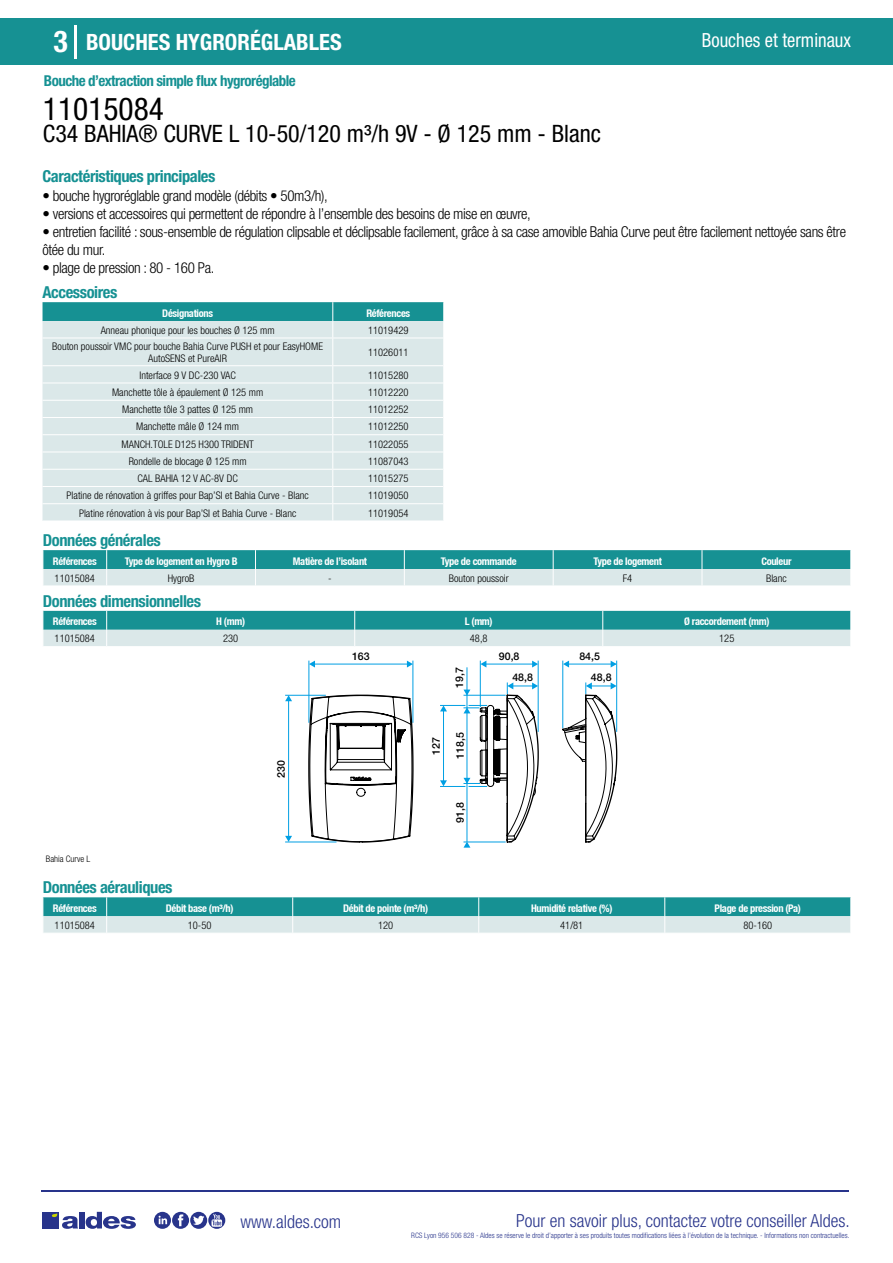
<style>
.page{position:relative;width:893px;height:1263px;background:#fff}
.page>*{position:absolute;margin:0;border:0;box-sizing:border-box;transform-origin:0 0}
.t1{font:condensed 31.5px "Helvetica Neue LT Std";color:#000}
.t2{font:700 condensed 30px "Helvetica Neue LT Std";color:#fff}
.t3{font:condensed 24px "Helvetica Neue LT Std";color:#000}
.t4{font:700 condensed 22.5px "Helvetica Neue LT Std";color:#fff}
.t5{font:condensed 19.5px "Helvetica Neue LT Std";color:#fff;scale:.95 1}
.t6{font:300 condensed 18px "Helvetica Neue";color:#28348b}
.t7{font:700 condensed 16.5px "Helvetica Neue LT Std";letter-spacing:-.025em;color:#169193}
.t8{font:300 condensed 15px/18px "Helvetica Neue LT Std";letter-spacing:-.025em;color:#000}
.t9{font:700 condensed 15px "Helvetica Neue LT Std";letter-spacing:-.035em;color:#169193}
.t10{font:500 10.65px "Helvetica Neue";color:#000}
.t11{font:300 condensed 10.5px/12.6px "Helvetica Neue";color:#000;text-align:center}
.t12{font:700 condensed 10.5px "Helvetica Neue";letter-spacing:-.03em;color:#fff}
.t13{font:300 condensed 9px "Helvetica Neue";color:#000}
.t14{font:300 condensed 7.5px "Helvetica Neue";color:#28348b}
</style>
<div class="page">
<div style="left:0;top:18px;width:893px;height:46px;background:#169193"></div>
<hr style="left:74px;top:25px;width:2px;height:33px;background:#fff">
<hr style="left:41px;top:1190px;width:808px;height:1px;background:#28348b">
<svg style="left:154px;top:1212px;width:71px;height:17px"></svg>
<div style="left:42px;top:1212px;width:17px;height:16px;background:#28348b"></div>
<div style="left:79px;top:1212px;width:5px;height:16px;background:#28348b"></div>
<svg style="left:86px;top:1212px;width:50px;height:17px"></svg>
<svg style="left:52px;top:1213px;width:26px;height:16px"></svg>
<svg style="left:43px;top:302px;width:401px;height:219px;background:#cce1e2"></svg>
<svg style="left:43px;top:550px;width:808px;height:36px;background:#75bbbc"></svg>
<svg style="left:43px;top:611px;width:808px;height:35px;background:#73babb"></svg>
<hr style="left:308px;top:661px;width:1px;height:62px;background:#009fe3">
<hr style="left:412px;top:661px;width:1px;height:62px;background:#009fe3">
<hr style="left:538px;top:661px;width:1px;height:71px;background:#009fe3">
<hr style="left:616px;top:661px;width:1px;height:71px;background:#009fe3">
<hr style="left:480px;top:661px;width:1px;height:46px;background:#009fe3">
<hr style="left:562px;top:661px;width:1px;height:67px;background:#009fe3">
<svg style="left:308px;top:694px;width:284px;height:149px"></svg>
<hr style="left:314px;top:663px;width:94px;height:1px;background:#009fe3">
<svg style="left:407px;top:661px;width:6px;height:6px"></svg>
<svg style="left:309px;top:661px;width:6px;height:6px"></svg>
<hr style="left:485px;top:663px;width:48px;height:1px;background:#009fe3">
<svg style="left:532px;top:661px;width:6px;height:6px"></svg>
<svg style="left:480px;top:661px;width:6px;height:6px"></svg>
<hr style="left:568px;top:663px;width:48px;height:1px;background:#009fe3">
<svg style="left:611px;top:661px;width:6px;height:6px"></svg>
<svg style="left:563px;top:661px;width:6px;height:6px"></svg>
<hr style="left:288px;top:700px;width:1px;height:137px;background:#009fe3">
<svg style="left:285px;top:696px;width:7px;height:5px"></svg>
<svg style="left:285px;top:836px;width:7px;height:5px"></svg>
<hr style="left:466px;top:667px;width:1px;height:175px;background:#009fe3">
<hr style="left:285px;top:695px;width:41px;height:1px;background:#009fe3">
<hr style="left:285px;top:841px;width:51px;height:1px;background:#009fe3">
<svg style="left:440px;top:682px;width:98px;height:166px"></svg>
<svg style="left:562px;top:682px;width:55px;height:159px"></svg>
<hr style="left:463px;top:841px;width:43px;height:1px;background:#009fe3">
<hr style="left:463px;top:695px;width:43px;height:1px;background:#009fe3">
<svg style="left:43px;top:897px;width:808px;height:36px;background:#76bbbd"></svg>
<h2 class="t2" style="left:54px;top:24px;width:16px">3</h2>
<h3 class="t4" style="left:86px;top:28px;width:257px">BOUCHES HYGRORÉGLABLES</h3>
<h3 class="t5" style="left:702px;top:29px;width:158px">Bouches et terminaux</h3>
<h3 class="t9" style="left:44px;top:71px;width:254px">Bouche d’extraction simple flux hygroréglable</h3>
<h1 class="t1" style="left:43px;top:91px;width:122px">11015084</h1>
<h3 class="t3" style="left:43px;top:120px;width:560px">C34 BAHIA® CURVE L 10-50/120 m³/h 9V - Ø 125 mm - Blanc</h3>
<h3 class="t7" style="left:43px;top:166px;width:174px">Caractéristiques principales</h3>
<h3 class="t8" style="left:43px;top:187px;width:287px">• bouche hygroréglable grand modèle (débits • 50m3/h),</h3>
<h3 class="t8" style="left:43px;top:205px;width:490px">• versions et accessoires qui permettent de répondre à l’ensemble des besoins de mise en œuvre,</h3>
<h3 class="t8" style="left:43px;top:223px;width:805px">• entretien facilité : sous-ensemble de régulation clipsable et déclipsable facilement, grâce à sa case amovible Bahia Curve peut être facilement nettoyée sans être ôtée du mur.</h3>
<h3 class="t8" style="left:43px;top:259px;width:173px">• plage de pression : 80 - 160 Pa.</h3>
<h3 class="t7" style="left:43px;top:282px;width:76px">Accessoires</h3>
<p class="t12" style="left:162px;top:307px;width:52px">Désignations</p>
<p class="t12" style="left:366px;top:307px;width:45px">Références</p>
<p class="t11" style="left:101px;top:323px;width:175px">Anneau phonique pour les bouches Ø 125 mm</p>
<p class="t11" style="left:368px;top:323px;width:42px">11019429</p>
<p class="t11" style="left:52px;top:340px;width:272px">Bouton poussoir VMC pour bouche Bahia Curve PUSH et pour EasyHOME<br>AutoSENS et PureAIR</p>
<p class="t11" style="left:368px;top:346px;width:42px">11026011</p>
<p class="t11" style="left:139px;top:368px;width:98px">Interface 9 V DC-230 VAC</p>
<p class="t11" style="left:368px;top:368px;width:42px">11015280</p>
<p class="t11" style="left:112px;top:386px;width:153px">Manchette tôle à épaulement Ø 125 mm</p>
<p class="t11" style="left:368px;top:386px;width:42px">11012220</p>
<p class="t11" style="left:122px;top:403px;width:133px">Manchette tôle 3 pattes Ø 125 mm</p>
<p class="t11" style="left:368px;top:403px;width:42px">11012252</p>
<p class="t11" style="left:136px;top:420px;width:104px">Manchette mâle Ø 124 mm</p>
<p class="t11" style="left:368px;top:420px;width:42px">11012250</p>
<p class="t11" style="left:122px;top:437px;width:134px">MANCH.TOLE D125 H300 TRIDENT</p>
<p class="t11" style="left:368px;top:437px;width:42px">11022055</p>
<p class="t11" style="left:129px;top:455px;width:119px">Rondelle de blocage Ø 125 mm</p>
<p class="t11" style="left:368px;top:455px;width:42px">11087043</p>
<p class="t11" style="left:138px;top:472px;width:102px">CAL BAHIA 12 V AC-8V DC</p>
<p class="t11" style="left:368px;top:472px;width:42px">11015275</p>
<p class="t11" style="left:67px;top:489px;width:244px">Platine de rénovation à griffes pour Bap’SI et Bahia Curve - Blanc</p>
<p class="t11" style="left:368px;top:489px;width:42px">11019050</p>
<p class="t11" style="left:79px;top:506px;width:219px">Platine rénovation à vis pour Bap’SI et Bahia Curve - Blanc</p>
<p class="t11" style="left:368px;top:506px;width:42px">11019054</p>
<h3 class="t7" style="left:43px;top:530px;width:119px">Données générales</h3>
<p class="t12" style="left:53px;top:554px;width:45px">Références</p>
<p class="t12" style="left:125px;top:554px;width:114px">Type de logement en Hygro B</p>
<p class="t12" style="left:293px;top:554px;width:76px">Matière de l’isolant</p>
<p class="t12" style="left:441px;top:554px;width:77px">Type de commande</p>
<p class="t12" style="left:593px;top:554px;width:70px">Type de logement</p>
<p class="t12" style="left:761px;top:554px;width:32px">Couleur</p>
<p class="t11" style="left:55px;top:571px;width:42px">11015084</p>
<p class="t11" style="left:168px;top:571px;width:28px">HygroB</p>
<p class="t11" style="left:328px;top:571px;width:5px">-</p>
<p class="t11" style="left:449px;top:571px;width:61px">Bouton poussoir</p>
<p class="t11" style="left:623px;top:571px;width:11px">F4</p>
<p class="t11" style="left:766px;top:571px;width:22px">Blanc</p>
<h3 class="t7" style="left:43px;top:591px;width:160px">Données dimensionnelles</h3>
<p class="t12" style="left:53px;top:615px;width:45px">Références</p>
<p class="t12" style="left:216px;top:615px;width:30px">H (mm)</p>
<p class="t12" style="left:465px;top:615px;width:29px">L (mm)</p>
<p class="t12" style="left:684px;top:615px;width:87px">Ø raccordement (mm)</p>
<p class="t11" style="left:55px;top:632px;width:42px">11015084</p>
<p class="t11" style="left:223px;top:632px;width:17px">230</p>
<p class="t11" style="left:470px;top:632px;width:19px">48,8</p>
<p class="t11" style="left:719px;top:632px;width:17px">125</p>
<p class="t10" style="left:352px;top:650px;width:19px">163</p>
<p class="t10" style="left:499px;top:650px;width:22px">90,8</p>
<p class="t10" style="left:579px;top:650px;width:22px">84,5</p>
<p class="t10" style="left:512px;top:671px;width:22px">48,8</p>
<p class="t10" style="left:591px;top:671px;width:22px">48,8</p>
<p class="t10" style="left:453px;top:688px;width:22px;rotate:-90deg">19,7</p>
<p class="t10" style="left:275px;top:777px;width:19px;rotate:-90deg">230</p>
<p class="t10" style="left:430px;top:755px;width:19px;rotate:-90deg">127</p>
<p class="t10" style="left:454px;top:759px;width:28px;rotate:-90deg">118,5</p>
<p class="t10" style="left:454px;top:823px;width:22px;rotate:-90deg">91,8</p>
<p class="t13" style="left:46px;top:853px;width:46px">Bahia Curve L</p>
<h3 class="t7" style="left:43px;top:877px;width:131px">Données aérauliques</h3>
<p class="t12" style="left:53px;top:902px;width:45px">Références</p>
<p class="t12" style="left:166px;top:902px;width:69px">Débit base (m³/h)</p>
<p class="t12" style="left:343px;top:902px;width:87px">Débit de pointe (m³/h)</p>
<p class="t12" style="left:531px;top:902px;width:83px">Humidité relative (%)</p>
<p class="t12" style="left:715px;top:902px;width:88px">Plage de pression (Pa)</p>
<p class="t11" style="left:55px;top:918px;width:42px">11015084</p>
<p class="t11" style="left:188px;top:918px;width:25px">10-50</p>
<p class="t11" style="left:378px;top:918px;width:17px">120</p>
<p class="t11" style="left:560px;top:918px;width:25px">41/81</p>
<p class="t11" style="left:743px;top:918px;width:30px">80-160</p>
<h3 class="t6" style="left:240px;top:1211px;width:102px">www.aldes.com</h3>
<h3 class="t6" style="left:516px;top:1211px;width:335px">Pour en savoir plus, contactez votre conseiller Aldes.</h3>
<p class="t14" style="left:411px;top:1230px;width:440px">RCS Lyon 956 506 828 - Aldes se réserve le droit d’apporter à ses produits toutes modifications liées à l’évolution de la technique. - Informations non contractuelles.</p>
</div>
